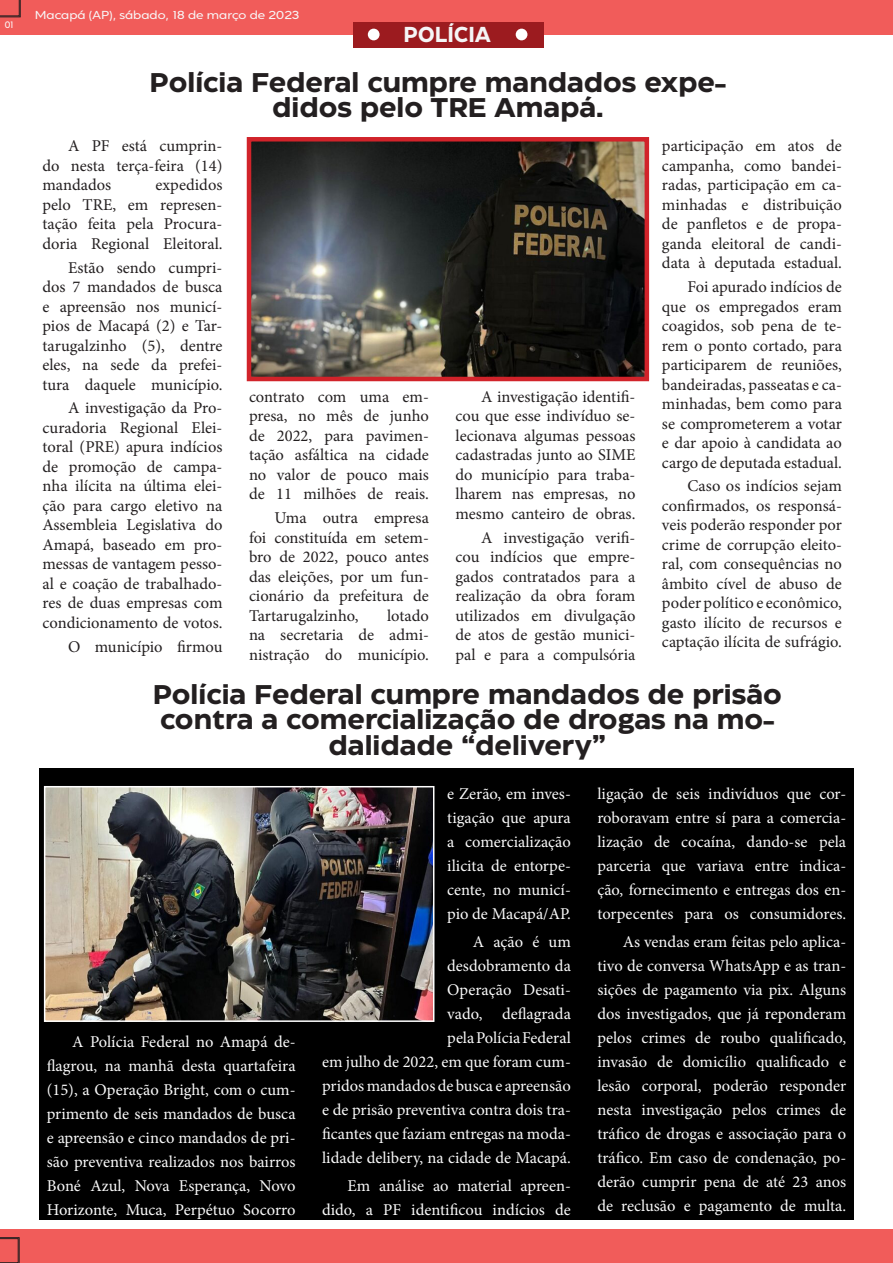
<style>
.page{position:relative;width:893px;height:1263px;background:#fff}
.page>*{position:absolute;margin:0;border:0;box-sizing:border-box;transform-origin:0 0}
.t1{font:700 27px/25.5px "Eastman Roman Trial";color:#231f20;text-align:center}
.t2{font:700 21.6px "Eastman Roman Trial";color:#f5f5f6;scale:.93 1}
.Estilo_de_parágrafo{font:16.5px/19.5px "Minion Pro";color:#231f20;text-align:justify}
.Estilo_de_parágrafo-2{font:16.5px/24px "Minion Pro";color:#fafafa;text-align:justify}
.t3{font:500 11.1px "Kentledge";color:#f8f6f7;scale:1.16 1}
.t4{font:500 9px "Kentledge";color:#fcfcfc}
</style>
<div class="page">
<div style="left:40px;top:768px;width:814px;height:451px;background:#000"></div>
<img style="left:252px;top:142px;width:392px;height:234px">
<div style="left:247px;top:137px;width:402px;height:244px;border:4px solid #d1232a"></div>
<div style="left:0;top:1230px;width:893px;height:33px;background:#f15c5a"></div>
<svg style="left:0;top:1237px;width:20px;height:26px"></svg>
<div style="left:0;top:0;width:893px;height:35px;background:#f15c5a"></div>
<svg style="left:0;top:0;width:21px;height:18px"></svg>
<div style="left:354px;top:22px;width:190px;height:25px;background:#9c1b1f"></div>
<div style="left:516px;top:29px;width:11px;height:11px;background:#fff;border-radius:50%"></div>
<div style="left:368px;top:29px;width:12px;height:11px;background:#fff;border-radius:50%"></div>
<img style="left:47px;top:789px;width:384px;height:230px">
<div style="left:44px;top:786px;width:390px;height:236px;border:2px solid #fff"></div>
<p class="t4" style="left:5px;top:19px;width:10px">01</p>
<p class="t3" style="left:35px;top:7px;width:230px">Macapá (AP), sábado, 18 de março de 2023</p>
<p class="t2" style="left:403px;top:17px;width:96px">POLÍCIA</p>
<p class="t1" style="left:150px;top:67px;width:578px">Polícia Federal cumpre mandados expe&shy;didos pelo TRE Amapá.</p>
<p class="Estilo_de_parágrafo" style="left:43px;top:136px;width:181px;text-indent:26px">A PF está cumprin&shy;do nesta terça-feira (14) mandados</p>
<p class="Estilo_de_parágrafo" style="left:43px;top:175px;width:181px;text-indent:113px">expedidos pelo TRE, em represen&shy;tação feita pela Procura&shy;doria Regional Eleitoral.</p>
<p class="Estilo_de_parágrafo" style="left:43px;top:258px;width:181px;text-indent:26px">Estão sendo cumpri&shy;dos 7 mandados de busca e apreensão nos municí&shy;pios de Macapá (2) e Tar&shy;tarugalzinho (5), dentre eles, na sede da prefei&shy;tura daquele município.</p>
<p class="Estilo_de_parágrafo" style="left:43px;top:398px;width:181px;text-indent:26px">A investigação da Pro&shy;curadoria Regional Elei&shy;toral (PRE) apura indícios de promoção de campa&shy;nha ilícita na última elei&shy;ção para cargo eletivo na Assembleia Legislativa do Amapá, baseado em pro&shy;messas de vantagem pesso&shy;al e coação de trabalhado&shy;res de duas empresas com condicionamento de votos.</p>
<p class="Estilo_de_parágrafo" style="left:68px;top:637px;width:156px">O município firmou</p>
<p class="Estilo_de_parágrafo" style="left:249px;top:387px;width:181px">contrato com uma em&shy;presa, no mês de junho de 2022, para pavimen&shy;tação asfáltica na cidade no valor de pouco mais de 11 milhões de reais.</p>
<p class="Estilo_de_parágrafo" style="left:249px;top:508px;width:181px;text-indent:26px">Uma outra empresa foi constituída em setem&shy;bro de 2022, pouco antes das eleições, por um fun&shy;cionário da prefeitura de Tartarugalzinho,</p>
<p class="Estilo_de_parágrafo" style="left:249px;top:606px;width:181px;text-indent:138px">lotado na secretaria de admi&shy;nistração do município.</p>
<p class="Estilo_de_parágrafo" style="left:455px;top:387px;width:181px;text-indent:26px">A investigação identifi&shy;cou que esse indivíduo se&shy;lecionava algumas pessoas cadastradas junto ao SIME do município para traba&shy;lharem nas empresas, no mesmo canteiro de obras.</p>
<p class="Estilo_de_parágrafo" style="left:455px;top:528px;width:181px;text-indent:26px">A investigação verifi&shy;cou indícios que empre&shy;gados contratados para a realização da obra foram utilizados em divulgação de atos de gestão munici&shy;pal e para a compulsória</p>
<p class="Estilo_de_parágrafo" style="left:662px;top:136px;width:181px">participação em atos de campanha, como bandei&shy;radas, participação em ca&shy;minhadas e distribuição de panfletos e de propa&shy;ganda eleitoral de candi&shy;data à deputada estadual.</p>
<p class="Estilo_de_parágrafo" style="left:662px;top:277px;width:181px;text-indent:26px">Foi apurado indícios de que os empregados eram coagidos, sob pena de te&shy;rem o ponto cortado, para participarem de reuniões, bandeiradas, passeatas e ca&shy;minhadas, bem como para se comprometerem a votar e dar apoio à candidata ao cargo de deputada estadual.</p>
<p class="Estilo_de_parágrafo" style="left:662px;top:476px;width:181px;text-indent:26px">Caso os indícios sejam confirmados, os responsá&shy;veis poderão responder por crime de corrupção eleito&shy;ral, com consequências no âmbito cível de abuso de poder político e econômico, gasto ilícito de recursos e captação ilícita de sufrágio.</p>
<p class="t1" style="left:153px;top:679px;width:631px">Polícia Federal cumpre mandados de prisão contra a comercialização de drogas na mo&shy;dalidade “delivery”</p>
<p class="Estilo_de_parágrafo-2" style="left:47px;top:1029px;width:250px;text-indent:26px">A Polícia Federal no Amapá de&shy;flagrou, na manhã desta quartafeira (15), a Operação Bright, com o cum&shy;primento de seis mandados de busca e apreensão e cinco mandados de pri&shy;são preventiva realizados nos bairros Boné Azul, Nova Esperança, Novo Horizonte, Muca, Perpétuo Socorro</p>
<p class="Estilo_de_parágrafo-2" style="left:447px;top:781px;width:125px">e Zerão, em inves&shy;tigação que apura a comercialização ilicita de entorpe&shy;cente, no municí&shy;pio de Macapá/AP.</p>
<p class="Estilo_de_parágrafo-2" style="left:322px;top:930px;width:250px;text-align:right">A ação é um<br>desdobramento da<br>Operação Desati-<br>vado, deflagrada<br>pela Polícia Federal<br>em julho de 2022, em que foram cum&shy;pridos mandados de busca e apreensão e de prisão preventiva contra dois tra&shy;ficantes que faziam entregas na moda&shy;lidade delibery, na cidade de Macapá.</p>
<p class="Estilo_de_parágrafo-2" style="left:322px;top:1174px;width:250px;text-align:right">Em análise ao material apreen&shy;dido, a PF identificou indícios de</p>
<p class="Estilo_de_parágrafo-2" style="left:597px;top:781px;width:250px">ligação de seis indivíduos que cor&shy;roboravam entre sí para a comercia&shy;lização de cocaína, dando-se pela parceria que variava entre indica&shy;ção, fornecimento e entregas dos en&shy;torpecentes para os consumidores.</p>
<p class="Estilo_de_parágrafo-2" style="left:597px;top:930px;width:250px;text-indent:26px">As vendas eram feitas pelo aplica&shy;tivo de conversa WhatsApp e as tran&shy;sições de pagamento via pix. Alguns dos investigados, que já reponderam pelos crimes de roubo qualificado, invasão de domicílio qualificado e lesão corporal, poderão responder nesta investigação pelos crimes de tráfico de drogas e associação para o tráfico. Em caso de condenação, po&shy;derão cumprir pena de até 23 anos de reclusão e pagamento de multa.</p>
</div>
